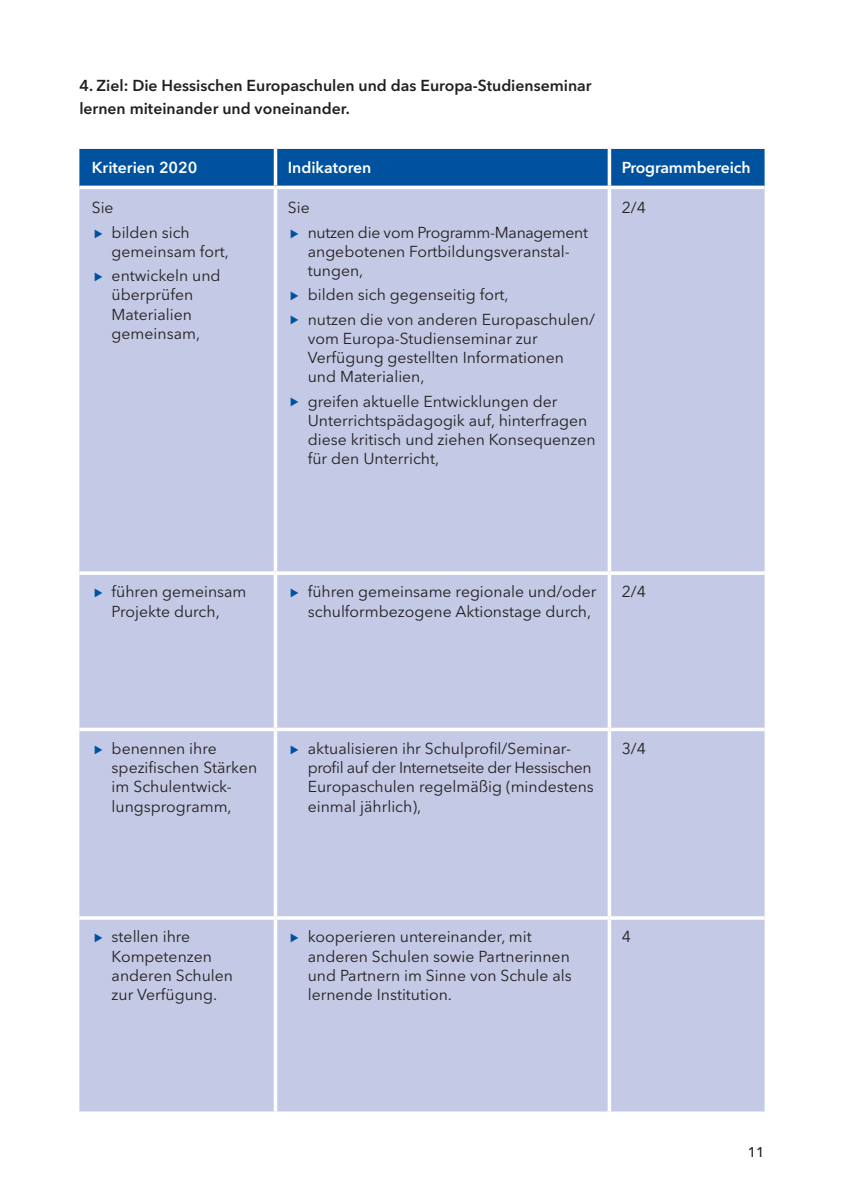
<style>
.page{position:relative;width:844px;height:1191px;background:#fff}
.page>*{position:absolute;margin:0;border:0;box-sizing:border-box;transform-origin:0 0}
.t1{font:15.75px/19.2px "Avenir Next LT Pro";color:#231f20}
.t2{font:600 15.75px/22.8px "Avenir Next LT Pro";color:#231f20}
.t3{font:600 15.75px "Avenir Next LT Pro";color:#fff}
.t4{font:15.75px/24.2px "Avenir Next LT Pro";letter-spacing:-.02em;color:#231f20}
.t5{font:500 14px "Avenir Next";color:#231f20}
</style>
<div class="page">
<div style="left:79px;top:149px;width:685px;height:37px;background:#00529f"></div>
<div style="left:79px;top:189px;width:685px;height:922px;background:#c4cae5"></div>
<svg style="left:273px;top:149px;width:4px;height:37px"></svg>
<svg style="left:607px;top:149px;width:4px;height:37px"></svg>
<svg style="left:273px;top:189px;width:4px;height:382px"></svg>
<svg style="left:607px;top:189px;width:4px;height:382px"></svg>
<svg style="left:79px;top:571px;width:196px;height:4px"></svg>
<svg style="left:275px;top:571px;width:334px;height:4px"></svg>
<svg style="left:273px;top:575px;width:4px;height:153px"></svg>
<svg style="left:609px;top:571px;width:155px;height:4px"></svg>
<svg style="left:607px;top:575px;width:4px;height:153px"></svg>
<hr style="left:79px;top:728px;width:196px;height:3px;background:#fff">
<hr style="left:275px;top:728px;width:334px;height:3px;background:#fff">
<svg style="left:273px;top:731px;width:4px;height:185px"></svg>
<hr style="left:609px;top:728px;width:155px;height:3px;background:#fff">
<svg style="left:607px;top:731px;width:4px;height:185px"></svg>
<svg style="left:79px;top:916px;width:196px;height:4px"></svg>
<hr style="left:275px;top:916px;width:334px;height:4px;background:#f3f4f9">
<svg style="left:273px;top:920px;width:4px;height:191px"></svg>
<svg style="left:609px;top:916px;width:155px;height:4px"></svg>
<svg style="left:607px;top:920px;width:4px;height:191px"></svg>
<svg style="left:95px;top:229px;width:7px;height:9px"></svg>
<svg style="left:95px;top:273px;width:7px;height:8px"></svg>
<svg style="left:291px;top:229px;width:7px;height:9px"></svg>
<svg style="left:291px;top:292px;width:7px;height:9px"></svg>
<svg style="left:291px;top:316px;width:7px;height:9px"></svg>
<svg style="left:291px;top:398px;width:7px;height:9px"></svg>
<svg style="left:95px;top:589px;width:7px;height:9px"></svg>
<svg style="left:291px;top:589px;width:7px;height:9px"></svg>
<svg style="left:95px;top:745px;width:7px;height:9px"></svg>
<svg style="left:291px;top:745px;width:7px;height:9px"></svg>
<svg style="left:95px;top:934px;width:7px;height:8px"></svg>
<svg style="left:291px;top:934px;width:7px;height:8px"></svg>
<p class="t2" style="left:79px;top:76px;width:513px">4. Ziel: Die Hessischen Europaschulen und das Europa-Studienseminar lernen miteinander und voneinander.</p>
<p class="t3" style="left:92px;top:162px;width:107px">Kriterien 2020</p>
<p class="t3" style="left:288px;top:162px;width:85px">Indikatoren</p>
<p class="t3" style="left:621px;top:162px;width:130px">Programmbereich</p>
<p class="t1" style="left:112px;top:197px;width:80px;line-height:24.2px;text-indent:-20px">Sie<br>bilden sich</p>
<p class="t1" style="left:112px;top:241px;width:119px;line-height:24.2px">gemeinsam fort, entwickeln und</p>
<p class="t1" style="left:112px;top:287px;width:90px">überprüfen<br>Materialien gemeinsam,</p>
<p class="t1" style="left:621px;top:200px;width:26px">2/4</p>
<p class="t4" style="left:307px;top:197px;width:282px;text-indent:-20px">Sie<br>nutzen die vom Programm-Management</p>
<p class="t1" style="left:307px;top:243px;width:263px">angebotenen Fortbildungsveranstal&shy;tungen,</p>
<p class="t1" style="left:307px;top:284px;width:288px;line-height:24.2px">bilden sich gegenseitig fort,<br>nutzen die von anderen Europaschulen/</p>
<p class="t1" style="left:307px;top:330px;width:257px">vom Europa-Studienseminar zur<br>Verfügung gestellten Informationen und Materialien,</p>
<p class="t1" style="left:307px;top:393px;width:289px">greifen aktuelle Entwicklungen der Unterrichtspädagogik auf, hinterfragen diese kritisch und ziehen Konsequenzen für den Unterricht,</p>
<p class="t1" style="left:112px;top:584px;width:136px">führen gemeinsam<br>Projekte durch,</p>
<p class="t1" style="left:307px;top:584px;width:290px">führen gemeinsame regionale und/oder schulformbezogene Aktionstage durch,</p>
<p class="t1" style="left:621px;top:584px;width:26px">2/4</p>
<p class="t1" style="left:112px;top:740px;width:147px">benennen ihre spezifischen Stärken im Schulentwick&shy;lungsprogramm,</p>
<p class="t1" style="left:307px;top:740px;width:287px">aktualisieren ihr Schulprofil/Seminar&shy;profil auf der Internetseite der Hessischen Europaschulen regelmäßig (mindestens einmal jährlich),</p>
<p class="t1" style="left:621px;top:740px;width:26px">3/4</p>
<p class="t1" style="left:112px;top:928px;width:123px">stellen ihre<br>Kompetenzen anderen Schulen zur Verfügung.</p>
<p class="t1" style="left:307px;top:928px;width:265px">kooperieren untereinander, mit anderen Schulen sowie Partnerinnen und Partnern im Sinne von Schule als lernende Institution.</p>
<p class="t1" style="left:621px;top:928px;width:11px">4</p>
<p class="t5" style="left:747px;top:1143px;width:18px">11</p>
</div>
